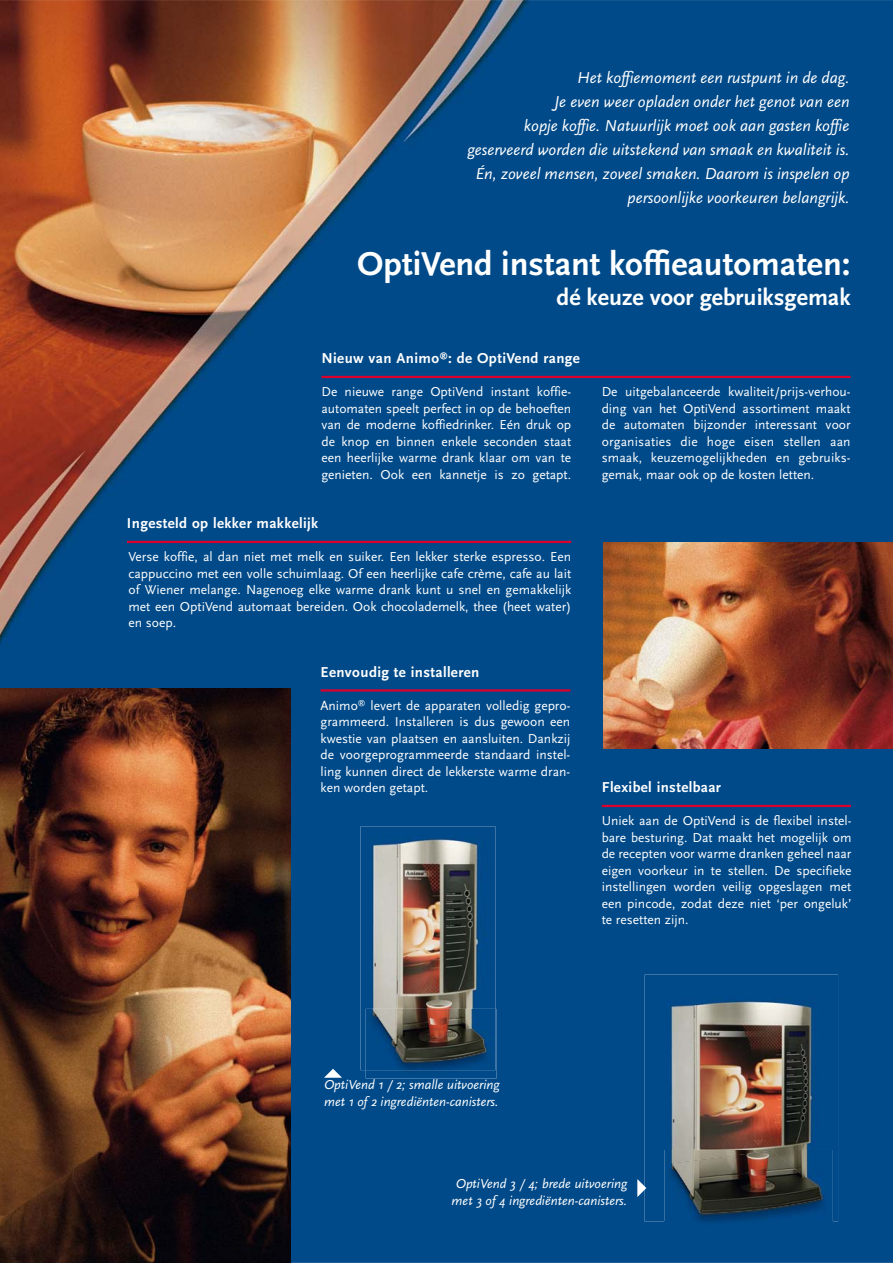
<style>
.page{position:relative;width:893px;height:1263px;background:#fff}
.page>*{position:absolute;margin:0;border:0;box-sizing:border-box;transform-origin:0 0}
.t1{font:700 34.5px "Scala Sans";color:#fff}
.t2{font:700 24px "Scala Sans";color:#fff}
.t3{font:italic 16.5px/24px "Scala Sans";color:#fff;text-align:right}
.t4{font:700 15px "Scala Sans";letter-spacing:.025em;color:#fff}
.t5{font:13.5px/16.5px "Scala Sans";color:#fff;text-align:justify}
.t6{font:italic 13.5px/16.5px "Scala Sans";color:#fff}
</style>
<div class="page">
<img style="left:0;top:0;width:893px;height:1263px">
<img style="left:366px;top:1009px;width:130px;height:70px">
<img style="left:665px;top:1222px;width:167px;height:8px">
<img style="left:645px;top:975px;width:193px;height:247px">
<img style="left:672px;top:1151px;width:152px;height:62px">
<img style="left:360px;top:826px;width:135px;height:244px">
<img style="left:366px;top:1009px;width:129px;height:61px">
<img style="left:373px;top:1010px;width:113px;height:52px">
<hr style="left:321px;top:376px;width:529px;height:2px;background:#dc002e">
<img style="left:0;top:689px;width:290px;height:574px">
<img style="left:604px;top:542px;width:289px;height:206px">
<hr style="left:127px;top:541px;width:444px;height:2px;background:#dc002e">
<hr style="left:321px;top:689px;width:249px;height:3px;background:#dc002e">
<hr style="left:602px;top:805px;width:249px;height:2px;background:#dc002e">
<svg style="left:324px;top:1069px;width:18px;height:9px"></svg>
<svg style="left:637px;top:1179px;width:9px;height:18px"></svg>
<p class="t3" style="left:467px;top:67px;width:384px">Het koffiemoment een rustpunt in de dag.<br>Je even weer opladen onder het genot van een<br>kopje koffie. Natuurlijk moet ook aan gasten koffie geserveerd worden die uitstekend van smaak en kwaliteit is.<br>Én, zoveel mensen, zoveel smaken. Daarom is inspelen op persoonlijke voorkeuren belangrijk.</p>
<h1 class="t1" style="left:357px;top:250px;width:495px">OptiVend instant koffieautomaten:</h1>
<h2 class="t2" style="left:557px;top:288px;width:295px">dé keuze voor gebruiksgemak</h2>
<p class="t4" style="left:321px;top:352px;width:260px">Nieuw van Animo<sup>®</sup>: de OptiVend range</p>
<p class="t5" style="left:321px;top:385px;width:251px">De nieuwe range OptiVend instant koffie&shy;automaten speelt perfect in op de behoeften van de moderne koffiedrinker. Eén druk op de knop en binnen enkele seconden staat een heerlijke warme drank klaar om van te genieten. Ook een kannetje is zo getapt.</p>
<p class="t5" style="left:602px;top:385px;width:250px">De uitgebalanceerde kwaliteit/prijs-verhou&shy;ding van het OptiVend assortiment maakt de automaten bijzonder interessant voor organisaties die hoge eisen stellen aan smaak, keuzemogelijkheden en gebruiks&shy;gemak, maar ook op de kosten letten.</p>
<p class="t4" style="left:127px;top:517px;width:193px">Ingesteld op lekker makkelijk</p>
<p class="t5" style="left:128px;top:550px;width:444px">Verse koffie, al dan niet met melk en suiker. Een lekker sterke espresso. Een cappuccino met een volle schuimlaag. Of een heerlijke cafe crème, cafe au lait of Wiener melange. Nagenoeg elke warme drank kunt u snel en gemakkelijk met een OptiVend automaat bereiden. Ook chocolademelk, thee (heet water) en soep.</p>
<p class="t4" style="left:321px;top:666px;width:160px">Eenvoudig te installeren</p>
<p class="t5" style="left:321px;top:698px;width:251px">Animo<sup>®</sup> levert de apparaten volledig gepro&shy;grammeerd. Installeren is dus gewoon een kwestie van plaatsen en aansluiten. Dankzij de voorgeprogrammeerde standaard instel&shy;ling kunnen direct de lekkerste warme dran&shy;ken worden getapt.</p>
<p class="t4" style="left:602px;top:781px;width:121px">Flexibel instelbaar</p>
<p class="t5" style="left:602px;top:814px;width:251px">Uniek aan de OptiVend is de flexibel instel&shy;bare besturing. Dat maakt het mogelijk om de recepten voor warme dranken geheel naar eigen voorkeur in te stellen. De specifieke instellingen worden veilig opgeslagen met een pincode, zodat deze niet ‘per ongeluk’ te resetten zijn.</p>
<p class="t6" style="left:324px;top:1078px;width:177px">OptiVend 1 / 2; smalle uitvoering met 1 of 2 ingrediënten-canisters.</p>
<p class="t6" style="left:451px;top:1177px;width:177px;text-align:center">OptiVend 3 / 4; brede uitvoering met 3 of 4 ingrediënten-canisters.</p>
</div>
